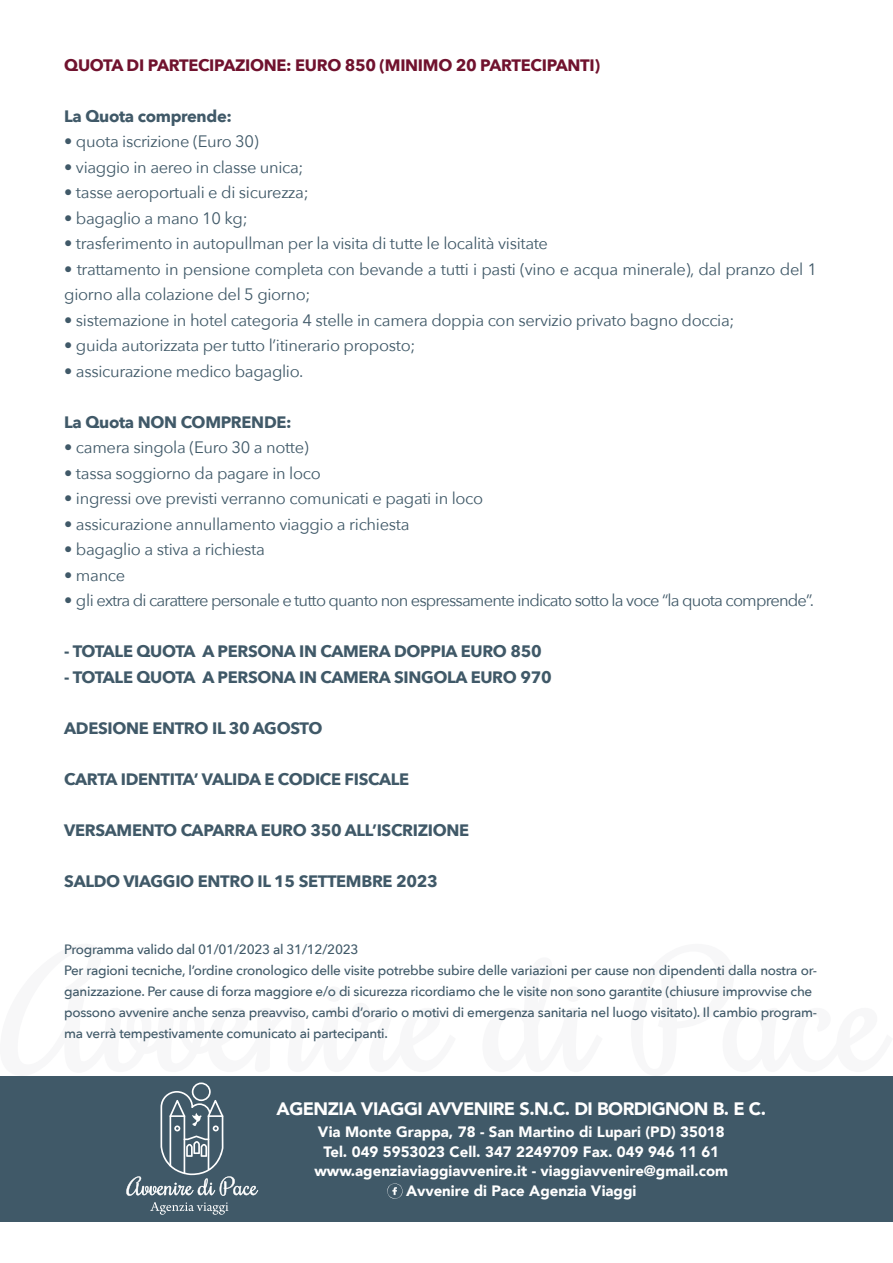
<style>
.page{position:relative;width:893px;height:1263px;background:#fff}
.page>*{position:absolute;margin:0;border:0;box-sizing:border-box;transform-origin:0 0}
.t1{font:900 18px "Avenir";letter-spacing:-.03em;color:#fff}
.t2{font:16.5px/25.5px "Avenir Next";letter-spacing:-.02em;color:#405968}
.t3{font:700 16.5px "Avenir Next";letter-spacing:-.02em;color:#405968}
.t4{font:16.5px "Avenir Next";letter-spacing:-.05em;color:#405968}
.t5{font:700 16.5px "Avenir Next";letter-spacing:-.02em;color:#70122e}
.t6{font:900 15px "Avenir";color:#fff}
.t7{font:500 13.5px/21px "Avenir Next";letter-spacing:-.02em;color:#405968}
</style>
<div class="page">
<div style="left:0;top:1076px;width:893px;height:145px;background:#405968"></div>
<svg style="left:150px;top:1202px;width:78px;height:13px"></svg>
<svg style="left:126px;top:1082px;width:132px;height:114px"></svg>
<svg style="left:387px;top:1183px;width:16px;height:16px"></svg>
<p class="t5" style="left:64px;top:50px;width:537px">QUOTA DI PARTECIPAZIONE: EURO 850 (MINIMO 20 PARTECIPANTI)</p>
<p class="t3" style="left:64px;top:101px;width:169px">La Quota comprende:</p>
<p class="t2" style="left:64px;top:128px;width:196px">• quota iscrizione (Euro 30)</p>
<p class="t2" style="left:64px;top:153px;width:241px">• viaggio in aereo in classe unica;</p>
<p class="t2" style="left:64px;top:179px;width:246px">• tasse aeroportuali e di sicurezza;</p>
<p class="t2" style="left:64px;top:204px;width:185px">• bagaglio a mano 10 kg;</p>
<p class="t2" style="left:64px;top:230px;width:485px">• trasferimento in autopullman per la visita di tutte le località visitate</p>
<p class="t2" style="left:64px;top:255px;width:754px">• trattamento in pensione completa con bevande a tutti i pasti (vino e acqua minerale), dal pranzo del 1 giorno alla colazione del 5 giorno;</p>
<p class="t2" style="left:64px;top:306px;width:672px">• sistemazione in hotel categoria 4 stelle in camera doppia con servizio privato bagno doccia;</p>
<p class="t2" style="left:64px;top:332px;width:353px">• guida autorizzata per tutto l’itinerario proposto;</p>
<p class="t2" style="left:64px;top:357px;width:241px">• assicurazione medico bagaglio.</p>
<p class="t3" style="left:64px;top:407px;width:229px">La Quota NON COMPRENDE:</p>
<p class="t2" style="left:64px;top:434px;width:246px">• camera singola (Euro 30 a notte)</p>
<p class="t2" style="left:64px;top:459px;width:258px">• tassa soggiorno da pagare in loco</p>
<p class="t2" style="left:64px;top:485px;width:421px">• ingressi ove previsti verranno comunicati e pagati in loco</p>
<p class="t2" style="left:64px;top:510px;width:347px">• assicurazione annullamento viaggio a richiesta</p>
<p class="t2" style="left:64px;top:536px;width:202px">• bagaglio a stiva a richiesta</p>
<p class="t2" style="left:64px;top:561px;width:63px">• mance</p>
<p class="t4" style="left:64px;top:586px;width:751px">• gli extra di carattere personale e tutto quanto non espressamente indicato sotto la voce “la quota comprende”.</p>
<p class="t3" style="left:64px;top:637px;width:479px">- TOTALE QUOTA A PERSONA IN CAMERA DOPPIA EURO 850</p>
<p class="t3" style="left:64px;top:662px;width:489px">- TOTALE QUOTA A PERSONA IN CAMERA SINGOLA EURO 970</p>
<p class="t3" style="left:64px;top:713px;width:260px">ADESIONE ENTRO IL 30 AGOSTO</p>
<p class="t3" style="left:64px;top:764px;width:346px">CARTA IDENTITA’ VALIDA E CODICE FISCALE</p>
<p class="t3" style="left:64px;top:815px;width:406px">VERSAMENTO CAPARRA EURO 350 ALL’ISCRIZIONE</p>
<p class="t3" style="left:64px;top:866px;width:375px">SALDO VIAGGIO ENTRO IL 15 SETTEMBRE 2023</p>
<p class="t7" style="left:64px;top:938px;width:296px">Programma valido dal 01/01/2023 al 31/12/2023</p>
<p class="t7" style="left:64px;top:959px;width:754px">Per ragioni tecniche, l’ordine cronologico delle visite potrebbe subire delle variazioni per cause non dipendenti dalla nostra or&shy;ganizzazione. Per cause di forza maggiore e/o di sicurezza ricordiamo che le visite non sono garantite (chiusure improvvise che</p>
<p class="t7" style="left:64px;top:1001px;width:754px">possono avvenire anche senza preavviso, cambi d’orario o motivi di emergenza sanitaria nel luogo visitato). Il cambio program&shy;ma verrà tempestivamente comunicato ai partecipanti.</p>
<p class="t1" style="left:277px;top:1093px;width:491px">AGENZIA VIAGGI AVVENIRE S.N.C. DI BORDIGNON B. E C.</p>
<p class="t6" style="left:318px;top:1119px;width:408px">Via Monte Grappa, 78 - San Martino di Lupari (PD) 35018</p>
<p class="t6" style="left:324px;top:1138px;width:397px">Tel. 049 5953023 Cell. 347 2249709 Fax. 049 946 11 61</p>
<p class="t6" style="left:314px;top:1158px;width:415px">www.agenziaviaggiavvenire.it - viaggiavvenire@gmail.com</p>
<p class="t6" style="left:406px;top:1177px;width:232px">Avvenire di Pace Agenzia Viaggi</p>
</div>
